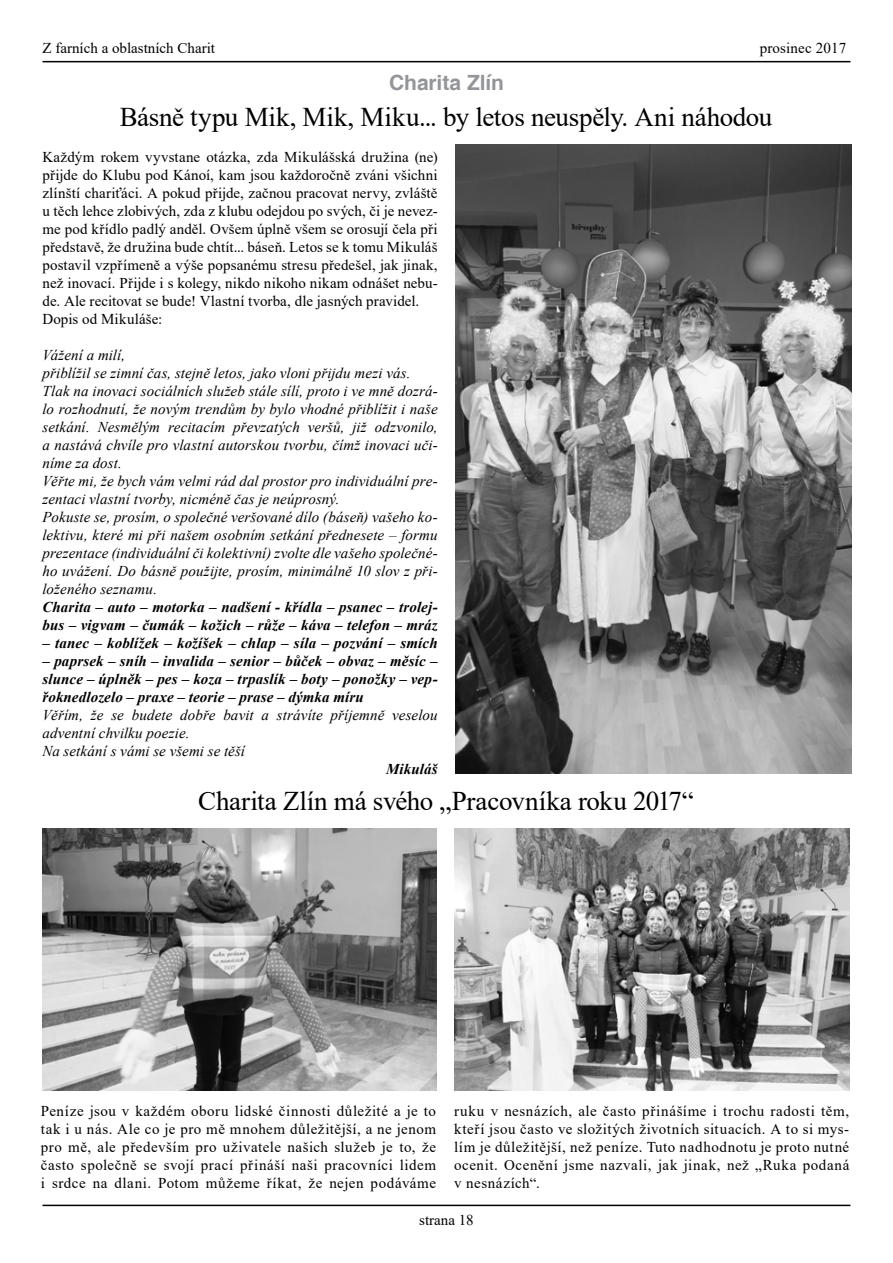
<style>
.page{position:relative;width:893px;height:1263px;background:#fff}
.page>*{position:absolute;margin:0;border:0;box-sizing:border-box;transform-origin:0 0}
.t1{font:27px "Times New Roman";letter-spacing:-.01em;color:#000}
.t2{font:700 21px "Helvetica";letter-spacing:-.005em;color:#939598}
.t3{font:15px/18px "Times New Roman";letter-spacing:.01em;color:#000;text-align:justify}
.t4{font:italic 15px/18px "Times New Roman";letter-spacing:.005em;color:#000}
.t5{font:italic 700 15px/18px "Times New Roman";letter-spacing:.01em;color:#000}
</style>
<div class="page">
<hr style="left:43px;top:1205px;width:807px;height:1px;background:#000">
<hr style="left:43px;top:61px;width:807px;height:1px;background:#000">
<img style="left:456px;top:144px;width:395px;height:630px">
<img style="left:43px;top:828px;width:393px;height:262px">
<img style="left:454px;top:828px;width:395px;height:262px">
<p class="t3" style="left:43px;top:38px;width:174px">Z farních a oblastních Charit</p>
<p class="t3" style="left:760px;top:38px;width:88px">prosinec 2017</p>
<h2 class="t2" style="left:389px;top:70px;width:116px">Charita Zlín</h2>
<h1 class="t1" style="left:120px;top:98px;width:654px">Básně typu Mik, Mik, Miku... by letos neuspěly. Ani náhodou</h1>
<p class="t3" style="left:43px;top:148px;width:397px;text-align:left">Každým rokem vyvstane otázka, zda Mikulášská družina (ne) přijde do Klubu pod Kánoí, kam jsou každoročně zváni všichni zlínští chariťáci. A pokud přijde, začnou pracovat nervy, zvláště u těch lehce zlobivých, zda z klubu odejdou po svých, či je nevez&shy;me pod křídlo padlý anděl. Ovšem úplně všem se orosují čela při představě, že družina bude chtít... báseň. Letos se k tomu Mikuláš postavil vzpřímeně a výše popsanému stresu předešel, jak jinak, než inovací. Přijde i s kolegy, nikdo nikoho nikam odnášet nebu&shy;de. Ale recitovat se bude! Vlastní tvorba, dle jasných pravidel.<br>Dopis od Mikuláše:</p>
<p class="t4" style="left:43px;top:346px;width:397px">Vážení a milí,<br>přiblížil se zimní čas, stejně letos, jako vloni přijdu mezi vás.<br>Tlak na inovaci sociálních služeb stále sílí, proto i ve mně dozrá&shy;lo rozhodnutí, že novým trendům by bylo vhodné přiblížit i naše setkání. Nesmělým recitacím převzatých veršů, již odzvonilo, a nastává chvíle pro vlastní autorskou tvorbu, čímž inovaci uči&shy;níme za dost.<br>Věřte mi, že bych vám velmi rád dal prostor pro individuální pre&shy;zentaci vlastní tvorby, nicméně čas je neúprosný.<br>Pokuste se, prosím, o společné veršované dílo (báseň) vašeho ko&shy;lektivu, které mi při našem osobním setkání přednesete – formu prezentace (individuální či kolektivní) zvolte dle vašeho společné&shy;ho uvážení. Do básně použijte, prosím, minimálně 10 slov z při&shy;loženého seznamu.</p>
<p class="t5" style="left:43px;top:598px;width:397px">Charita – auto – motorka – nadšení - křídla – psanec – trolej&shy;bus – vigvam – čumák – kožich – růže – káva – telefon – mráz</p>
<p class="t5" style="left:43px;top:634px;width:397px">– tanec – koblížek – kožíšek – chlap – síla – pozvání – smích</p>
<p class="t5" style="left:43px;top:652px;width:397px;text-align:justify">– paprsek – sníh – invalida – senior – bůček – obvaz – měsíc – slunce – úplněk – pes – koza – trpaslík – boty – ponožky – vep&shy;řoknedlozelo – praxe – teorie – prase – dýmka míru</p>
<p class="t4" style="left:43px;top:706px;width:397px">Věřím, že se budete dobře bavit a strávíte příjemně veselou adventní chvilku poezie.<br>Na setkání s vámi se všemi se těší</p>
<p class="t5" style="left:386px;top:760px;width:53px">Mikuláš</p>
<h1 class="t1" style="left:198px;top:782px;width:497px">Charita Zlín má svého „Pracovníka roku 2017“</h1>
<p class="t3" style="left:41px;top:1102px;width:397px">Peníze jsou v každém oboru lidské činnosti důležité a je to tak i u nás. Ale co je pro mě mnohem důležitější, a ne jenom pro mě, ale především pro uživatele našich služeb je to, že často společně se svojí prací přináší naši pracovníci lidem i srdce na dlani. Potom můžeme říkat, že nejen podáváme</p>
<p class="t3" style="left:454px;top:1102px;width:397px">ruku v nesnázích, ale často přinášíme i trochu radosti těm, kteří jsou často ve složitých životních situacích. A to si mys&shy;lím je důležitější, než peníze. Tuto nadhodnotu je proto nutné ocenit. Ocenění jsme nazvali, jak jinak, než „Ruka podaná v nesnázích“.</p>
<p class="t3" style="left:419px;top:1210px;width:56px">strana 18</p>
</div>
